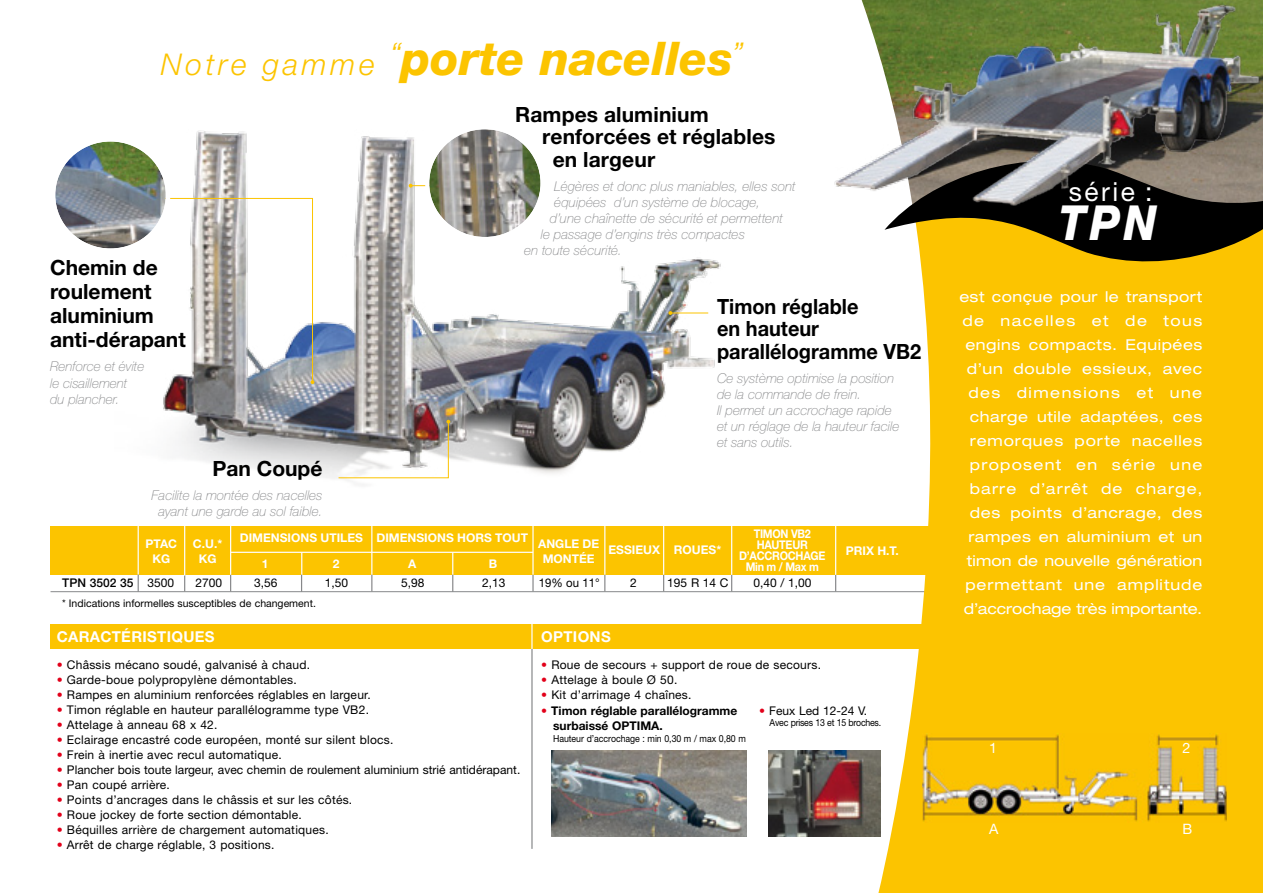
<style>
.page{position:relative;width:1263px;height:893px;background:#fff}
.page>*{position:absolute;margin:0;border:0;box-sizing:border-box;transform-origin:0 0}
.t1{font:italic 800 48.45px "Helvetica Neue LT Std";color:#fff;scale:.9 1}
.t2{font:italic 800 46.5px "Helvetica Neue LT Std";color:#fcc400}
.t3{font:26.4px "Helvetica Neue LT Std";letter-spacing:.1em;color:#fff}
.t4{font:700 21px/24px "Helvetica Neue LT Std";color:#000}
.t5{font:700 21px/22.5px "Helvetica Neue LT Std";color:#000;scale:.95 1}
.t6{font:expanded 15px/24px "Helvetica Neue LT Std";letter-spacing:.045em;color:#fff;text-align:right}
.t7{font:700 15px "Helvetica Neue LT Std";letter-spacing:.02em;color:#fff}
.t8{font:14.4px "Helvetica Neue LT Std";color:#fff}
.t9{font:italic 100 13.5px/16.2px "Helvetica Neue LT Std";color:#87888a}
.t10{font:12px "Helvetica Neue LT Std";letter-spacing:.02em;color:#000}
.t11{font:12px "Helvetica Neue LT Std";color:#000}
.t12{font:700 12px/14.4px "Helvetica Neue LT Std";color:#fff;text-align:center}
.t13{font:700 12px/15px "Helvetica Neue LT Std";color:#000}
.t14{font:700 12px/11.2px "Helvetica Neue LT Std";letter-spacing:-.025em;color:#fff;text-align:center;scale:.9 1}
.t15{font:500 12px "Helvetica Neue LT Std";color:#000}
.t16{font:12px "Helvetica Neue LT Std";letter-spacing:.02em;color:#000;scale:.95 1}
.t17{font:10.5px "Helvetica Neue LT Std";color:#000}
.t18{font:9.75px "Helvetica Neue LT Std";letter-spacing:-.005em;color:#000;scale:.9 1}
.t19{font:9.75px "Helvetica Neue LT Std";letter-spacing:-.025em;color:#000;scale:.9 1}
.s1{font-weight:300;font-size:30px}
.s2{font-weight:400}
.s3{color:#e2001a}
.s4{font-weight:400;color:#e2001a}
</style>
<div class="page">
<div style="left:51px;top:624px;width:896px;height:25px;background:#fcc400"></div>
<hr style="left:531px;top:649px;width:2px;height:200px;background:#87888a">
<hr style="left:531px;top:612px;width:2px;height:37px;background:#fff">
<div style="left:51px;top:526px;width:913px;height:49px;background:#fcc400"></div>
<hr style="left:138px;top:522px;width:1px;height:53px;background:#fff">
<svg style="left:184px;top:576px;width:1px;height:15px"></svg>
<svg style="left:230px;top:575px;width:1px;height:16px"></svg>
<svg style="left:532px;top:575px;width:2px;height:16px"></svg>
<svg style="left:604px;top:575px;width:1px;height:16px"></svg>
<svg style="left:663px;top:575px;width:1px;height:16px"></svg>
<svg style="left:138px;top:575px;width:1px;height:16px"></svg>
<hr style="left:51px;top:591px;width:914px;height:1px;background:#87888a">
<hr style="left:231px;top:552px;width:302px;height:1px;background:#fff">
<svg style="left:731px;top:575px;width:1px;height:16px"></svg>
<svg style="left:835px;top:575px;width:1px;height:16px"></svg>
<hr style="left:532px;top:525px;width:2px;height:50px;background:#fff">
<hr style="left:604px;top:525px;width:1px;height:50px;background:#fff">
<hr style="left:663px;top:525px;width:1px;height:50px;background:#fff">
<hr style="left:731px;top:525px;width:1px;height:50px;background:#fff">
<hr style="left:835px;top:525px;width:1px;height:50px;background:#fff">
<hr style="left:371px;top:525px;width:1px;height:50px;background:#fff">
<svg style="left:301px;top:553px;width:1px;height:38px"></svg>
<svg style="left:452px;top:553px;width:1px;height:38px"></svg>
<svg style="left:371px;top:575px;width:1px;height:16px"></svg>
<hr style="left:230px;top:525px;width:1px;height:50px;background:#fff">
<hr style="left:184px;top:525px;width:1px;height:51px;background:#fff">
<img style="left:769px;top:750px;width:89px;height:86px">
<img style="left:552px;top:750px;width:195px;height:86px">
<svg style="left:858px;top:278px;width:405px;height:615px;fill:#fcc400"></svg>
<svg style="left:884px;top:223px;width:379px;height:55px;background:#ad8b16"></svg>
<img style="left:922px;top:733px;width:305px;height:90px">
<img style="left:137px;top:130px;width:596px;height:399px">
<hr style="left:410px;top:185px;width:90px;height:1px;background:#fcc400">
<svg style="left:409px;top:184px;width:4px;height:4px"></svg>
<hr style="left:670px;top:313px;width:38px;height:1px;background:#fcc400">
<svg style="left:668px;top:311px;width:4px;height:4px"></svg>
<img style="left:429px;top:130px;width:111px;height:107px">
<div style="left:425px;top:125px;width:120px;height:116px;border:4px solid #fff;border-radius:50%"></div>
<svg style="left:152px;top:198px;width:162px;height:186px"></svg>
<img style="left:56px;top:141px;width:110px;height:107px">
<div style="left:51px;top:137px;width:119px;height:116px;border:4px solid #fff;border-radius:50%"></div>
<img style="left:338px;top:420px;width:112px;height:59px">
<img style="left:834px;top:0;width:429px;height:223px">
<h2 class="t2" style="left:161px;top:30px;width:585px"><span class="s1">Notre gamme </span><sup>“</sup>porte nacelles<sup>”</sup></h2>
<h3 class="t4" style="left:50px;top:255px;width:137px">Chemin de roulement aluminium anti-dérapant</h3>
<p class="t9" style="left:50px;top:358px;width:96px">Renforce et évite le cisaillement du plancher.</p>
<h3 class="t4" style="left:212px;top:456px;width:112px">Pan Coupé</h3>
<p class="t9" style="left:152px;top:487px;width:172px;text-align:center">Facilite la montée des nacelles ayant une garde au sol faible.</p>
<h3 class="t4" style="left:515px;top:102px;width:195px">Rampes aluminium</h3>
<h3 class="t4" style="left:542px;top:124px;width:235px">renforcées et réglables</h3>
<h3 class="t4" style="left:553px;top:147px;width:104px">en largeur</h3>
<p class="t9" style="left:554px;top:178px;width:243px">Légères et donc plus maniables, elles sont</p>
<p class="t9" style="left:554px;top:194px;width:207px">équipées d’un système de blocage,</p>
<p class="t9" style="left:550px;top:210px;width:235px">d’une chaînette de sécurité et permettent</p>
<p class="t9" style="left:541px;top:226px;width:206px">le passage d’engins très compactes</p>
<p class="t9" style="left:524px;top:242px;width:99px">en toute sécurité.</p>
<h3 class="t5" style="left:717px;top:294px;width:216px">Timon réglable<br>en hauteur parallélogramme VB2</h3>
<p class="t9" style="left:717px;top:370px;width:184px">Ce système optimise la position de la commande de frein.<br>Il permet un accrochage rapide et un réglage de la hauteur facile et sans outils.</p>
<p class="t12" style="left:146px;top:537px;width:33px">PTAC<br>KG</p>
<p class="t14" style="left:739px;top:527px;width:97px">TIMON VB2<br>HAUTEUR<br>D’ACCROCHAGE<br>Min m / Max m</p>
<p class="t12" style="left:240px;top:530px;width:290px">DIMENSIONS UTILES DIMENSIONS HORS TOUT</p>
<p class="t12" style="left:193px;top:537px;width:31px">C.U.*<br>KG</p>
<p class="t12" style="left:608px;top:542px;width:114px">ESSIEUX ROUES*</p>
<p class="t12" style="left:538px;top:537px;width:63px">ANGLE DE<br>MONTÉE</p>
<p class="t12" style="left:846px;top:543px;width:55px">PRIX H.T.</p>
<p class="t12" style="left:262px;top:556px;width:8px">1</p>
<p class="t12" style="left:333px;top:556px;width:8px">2</p>
<p class="t12" style="left:408px;top:556px;width:10px">A</p>
<p class="t12" style="left:489px;top:556px;width:10px">B</p>
<p class="t15" style="left:62px;top:576px;width:113px">TPN 3502 35 <span class="s2">3500</span></p>
<p class="t10" style="left:196px;top:576px;width:28px">2700</p>
<p class="t10" style="left:254px;top:576px;width:25px">3,56</p>
<p class="t10" style="left:325px;top:576px;width:25px">1,50</p>
<p class="t10" style="left:401px;top:576px;width:25px">5,98</p>
<p class="t10" style="left:482px;top:576px;width:25px">2,13</p>
<p class="t16" style="left:539px;top:576px;width:66px">19% ou 11°</p>
<p class="t10" style="left:630px;top:576px;width:8px">2</p>
<p class="t10" style="left:667px;top:576px;width:63px">195 R 14 C</p>
<p class="t10" style="left:753px;top:576px;width:60px">0,40 / 1,00</p>
<p class="t17" style="left:62px;top:597px;width:255px">* Indications informelles susceptibles de changement.</p>
<p class="t7" style="left:57px;top:627px;width:159px">CARACTÉRISTIQUES</p>
<p class="t10" style="left:57px;top:657px;width:255px"><span class="s3">•</span> Châssis mécano soudé, galvanisé à chaud.</p>
<p class="t10" style="left:57px;top:672px;width:241px"><span class="s3">•</span> Garde-boue polypropylène démontables.</p>
<p class="t10" style="left:57px;top:687px;width:315px"><span class="s3">•</span> Rampes en aluminium renforcées réglables en largeur.</p>
<p class="t10" style="left:57px;top:702px;width:314px"><span class="s3">•</span> Timon réglable en hauteur parallélogramme type VB2.</p>
<p class="t10" style="left:57px;top:717px;width:162px"><span class="s3">•</span> Attelage à anneau 68 x 42.</p>
<p class="t10" style="left:57px;top:732px;width:338px"><span class="s3">•</span> Eclairage encastré code européen, monté sur silent blocs.</p>
<p class="t10" style="left:57px;top:747px;width:227px"><span class="s3">•</span> Frein à inertie avec recul automatique.</p>
<p class="t11" style="left:57px;top:762px;width:465px"><span class="s3">•</span> Plancher bois toute largeur, avec chemin de roulement aluminium strié antidérapant.</p>
<p class="t10" style="left:57px;top:777px;width:115px"><span class="s3">•</span> Pan coupé arrière.</p>
<p class="t10" style="left:57px;top:792px;width:297px"><span class="s3">•</span> Points d’ancrages dans le châssis et sur les côtés.</p>
<p class="t10" style="left:57px;top:807px;width:247px"><span class="s3">•</span> Roue jockey de forte section démontable.</p>
<p class="t10" style="left:57px;top:822px;width:273px"><span class="s3">•</span> Béquilles arrière de chargement automatiques.</p>
<p class="t10" style="left:57px;top:837px;width:219px"><span class="s3">•</span> Arrêt de charge réglable, 3 positions.</p>
<p class="t7" style="left:541px;top:627px;width:71px">OPTIONS</p>
<p class="t10" style="left:541px;top:657px;width:281px"><span class="s3">•</span> Roue de secours + support de roue de secours.</p>
<p class="t10" style="left:541px;top:672px;width:138px"><span class="s3">•</span> Attelage à boule Ø 50.</p>
<p class="t10" style="left:541px;top:687px;width:152px"><span class="s3">•</span> Kit d’arrimage 4 chaînes.</p>
<p class="t13" style="left:553px;top:703px;width:186px;text-indent:-12px"><span class="s4">•</span> Timon réglable parallélogramme surbaissé OPTIMA.</p>
<p class="t18" style="left:553px;top:733px;width:216px">Hauteur d’accrochage : min 0,30 m / max 0,80 m</p>
<p class="t11" style="left:759px;top:704px;width:110px"><span class="s3">•</span> Feux Led 12-24 V.</p>
<p class="t19" style="left:770px;top:716px;width:126px">Avec prises 13 et 15 broches.</p>
<h3 class="t3" style="left:1069px;top:176px;width:85px">série :</h3>
<h1 class="t1" style="left:1059px;top:194px;width:110px">TPN</h1>
<p class="t6" style="left:959px;top:284px;width:245px">est conçue pour le transport de nacelles et de tous engins compacts. Equipées d’un double essieux, avec des dimensions et une charge utile adaptées, ces remorques porte nacelles proposent en série une barre d’arrêt de charge, des points d’ancrage, des rampes en aluminium et un timon de nouvelle génération permettant une amplitude d’accrochage très importante.</p>
<p class="t8" style="left:989px;top:739px;width:9px">1</p>
<p class="t8" style="left:989px;top:821px;width:11px">A</p>
<p class="t8" style="left:1182px;top:740px;width:9px">2</p>
<p class="t8" style="left:1182px;top:821px;width:11px">B</p>
</div>
